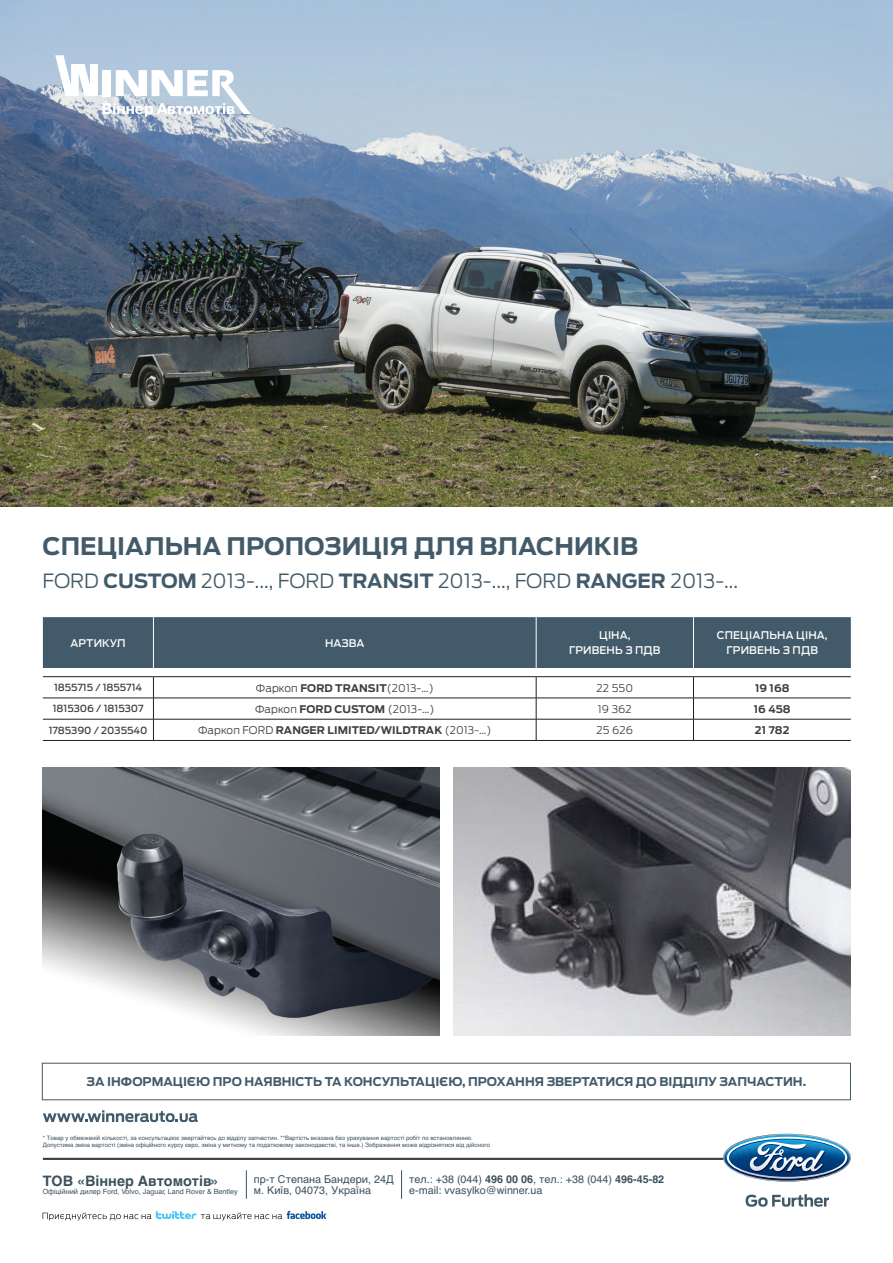
<style>
.page{position:relative;width:893px;height:1263px;background:#fff}
.page>*{position:absolute;margin:0;border:0;box-sizing:border-box;transform-origin:0 0}
.t1{font:700 24px "Ford Antenna";color:#425a69}
.t2{font:300 19.5px "Ford Antenna";color:#425a69}
.t3{font:700 14.4px "Helvetica";color:#3b515e}
.t4{font:700 12px "Ford Antenna";color:#425a69}
.t5{font:10.8px/10.8px "Helvetica";color:#3b515e}
.t6{font:300 10.5px "Ford Antenna";letter-spacing:.01em;color:#3e3e3f}
.t7{font:700 10.5px "Ford Antenna";letter-spacing:.01em;color:#3e3e3f}
.t8{font:500 10.5px/15px "Ford Antenna";letter-spacing:.01em;color:#fff;text-align:center}
.t9{font:500 9.75px "Ford Antenna";color:#3e3e3f}
.t10{font:7.2px "Helvetica";color:#3b515e}
.t11{font:6px/7.2px "Helvetica";color:#3b515e}
.s1{font-weight:700}
.s2{font-weight:300}
</style>
<div class="page">
<div style="left:43px;top:617px;width:808px;height:51px;background:#425a69"></div>
<svg style="left:153px;top:677px;width:1px;height:63px"></svg>
<svg style="left:536px;top:677px;width:1px;height:63px"></svg>
<svg style="left:693px;top:677px;width:1px;height:63px"></svg>
<hr style="left:153px;top:617px;width:1px;height:51px;background:#fff">
<hr style="left:536px;top:617px;width:1px;height:51px;background:#fff">
<hr style="left:693px;top:617px;width:1px;height:51px;background:#fff">
<hr style="left:43px;top:676px;width:110px;height:1px;background:#231f20">
<hr style="left:153px;top:676px;width:383px;height:1px;background:#231f20">
<hr style="left:536px;top:676px;width:157px;height:1px;background:#231f20">
<hr style="left:693px;top:676px;width:158px;height:1px;background:#231f20">
<hr style="left:43px;top:698px;width:110px;height:1px;background:#231f20">
<hr style="left:153px;top:698px;width:383px;height:1px;background:#231f20">
<hr style="left:536px;top:698px;width:157px;height:1px;background:#231f20">
<hr style="left:693px;top:698px;width:158px;height:1px;background:#231f20">
<hr style="left:43px;top:719px;width:110px;height:1px;background:#231f20">
<hr style="left:153px;top:719px;width:383px;height:1px;background:#231f20">
<hr style="left:536px;top:719px;width:157px;height:1px;background:#231f20">
<hr style="left:693px;top:719px;width:158px;height:1px;background:#231f20">
<hr style="left:43px;top:740px;width:110px;height:1px;background:#231f20">
<hr style="left:153px;top:740px;width:383px;height:1px;background:#231f20">
<hr style="left:536px;top:740px;width:157px;height:1px;background:#231f20">
<hr style="left:693px;top:740px;width:158px;height:1px;background:#231f20">
<svg style="left:43px;top:1110px;width:155px;height:12px"></svg>
<svg style="left:43px;top:1211px;width:283px;height:9px"></svg>
<svg style="left:246px;top:1170px;width:1px;height:29px"></svg>
<svg style="left:401px;top:1170px;width:1px;height:29px"></svg>
<hr style="left:43px;top:1158px;width:807px;height:1px;background:#231f20">
<hr style="left:43px;top:1159px;width:807px;height:1px;background:#231f20">
<img style="left:723px;top:1134px;width:128px;height:47px">
<svg style="left:746px;top:1194px;width:83px;height:13px"></svg>
<img style="left:0;top:0;width:893px;height:506px">
<svg style="left:55px;top:55px;width:196px;height:62px"></svg>
<img style="left:43px;top:768px;width:397px;height:268px">
<img style="left:453px;top:768px;width:397px;height:268px">
<div style="left:42px;top:1063px;width:809px;height:37px;border:1px solid #425a69"></div>
<h1 class="t1" style="left:43px;top:524px;width:597px">СПЕЦІАЛЬНА ПРОПОЗИЦІЯ ДЛЯ ВЛАСНИКІВ</h1>
<h2 class="t2" style="left:43px;top:564px;width:697px">FORD <span class="s1">CUSTOM</span> 2013-..., FORD <span class="s1">TRANSIT</span> 2013-..., FORD <span class="s1">RANGER</span> 2013-...</h2>
<h3 class="t8" style="left:71px;top:634px;width:57px">АРТИКУЛ</h3>
<h3 class="t8" style="left:325px;top:634px;width:41px">НАЗВА</h3>
<h3 class="t8" style="left:569px;top:627px;width:93px">ЦІНА,<br>ГРИВЕНЬ З ПДВ</h3>
<h3 class="t8" style="left:717px;top:627px;width:112px">СПЕЦІАЛЬНА ЦІНА,<br>ГРИВЕНЬ З ПДВ</h3>
<h3 class="t9" style="left:54px;top:679px;width:90px">1855715 / 1855714</h3>
<h3 class="t6" style="left:256px;top:679px;width:179px">Фаркоп <span class="s1">FORD TRANSIT</span>(2013-…)</h3>
<h3 class="t6" style="left:597px;top:679px;width:38px">22 550</h3>
<h3 class="t7" style="left:755px;top:678px;width:36px">19 168</h3>
<h3 class="t9" style="left:53px;top:700px;width:92px">1815306 / 1815307</h3>
<h3 class="t6" style="left:255px;top:700px;width:181px">Фаркоп <span class="s1">FORD CUSTOM</span> (2013-…)</h3>
<h3 class="t6" style="left:598px;top:700px;width:35px">19 362</h3>
<h3 class="t7" style="left:754px;top:699px;width:38px">16 458</h3>
<h3 class="t9" style="left:49px;top:722px;width:100px">1785390 / 2035540</h3>
<h3 class="t7" style="left:198px;top:721px;width:295px"><span class="s2">Фаркоп FORD</span> RANGER LIMITED/WILDTRAK <span class="s2">(2013-…)</span></h3>
<h3 class="t6" style="left:597px;top:721px;width:38px">25 626</h3>
<h3 class="t7" style="left:755px;top:721px;width:36px">21 782</h3>
<h3 class="t4" style="left:87px;top:1071px;width:721px">ЗА ІНФОРМАЦІЄЮ ПРО НАЯВНІСТЬ ТА КОНСУЛЬТАЦІЄЮ, ПРОХАННЯ ЗВЕРТАТИСЯ ДО ВІДДІЛУ ЗАПЧАСТИН.</h3>
<p class="t11" style="left:43px;top:1135px;width:449px">* Товар у обмеженій кількості, за консультаціює звертайтесь до відділу запчастин. **Вартість вказана без урахування вартості робіт по встановленню.<br>Допустима зміна вартості (зміна офіційного курсу євро, зміна у митному та податковому законодавстві, та інше.) Зображення може відрізнятися від дійсного</p>
<h3 class="t3" style="left:43px;top:1169px;width:178px">ТОВ «Віннер Автомотів»</h3>
<p class="t10" style="left:43px;top:1186px;width:197px">Офіційний дилер Ford, Volvo, Jaguar, Land Rover &amp; Bentley</p>
<h3 class="t5" style="left:254px;top:1174px;width:141px">пр-т Степана Бандери, 24Д м. Київ, 04073, Україна</h3>
<h3 class="t5" style="left:409px;top:1174px;width:257px">тел.: +38 (044) <span class="s1">496 00 06</span>, тел.: +38 (044) <span class="s1">496-45-82 </span>e-mail: vvasylko@winner.ua</h3>
</div>
